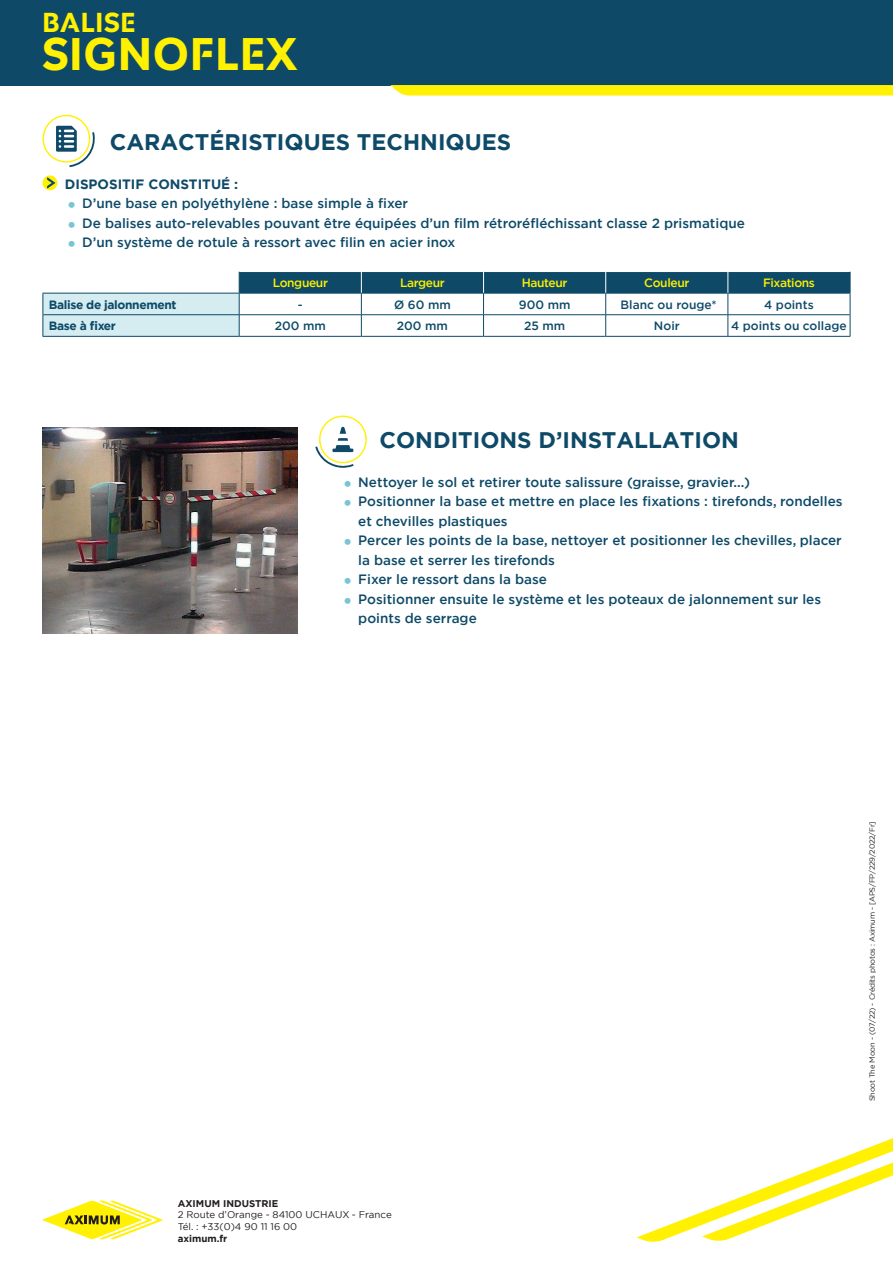
<style>
.page{position:relative;width:893px;height:1263px;background:#fff}
.page>*{position:absolute;margin:0;border:0;box-sizing:border-box;transform-origin:0 0}
.t1{font:700 45px "Colas";letter-spacing:.03em;color:#fff101}
.t2{font:700 27px "Colas";letter-spacing:.03em;color:#fff101}
.t3{font:700 22.5px "Gotham";color:#0e4a68}
.t4{font:500 13.5px/19.5px "Gotham";color:#0e4a68}
.t5{font:700 13.5px "Gotham";color:#0e4a68}
.t6{font:500 12px "Gotham";color:#0e4a68}
.t7{font:500 12px "Gotham";letter-spacing:-.03em;color:#fff101}
.t8{font:700 12px "Gotham";letter-spacing:-.03em;color:#0e4a68}
.t9{font:9.75px/11.7px "Gotham";color:#231f20}
.t10{font:700 9.75px "Gotham";color:#231f20}
.t11{font:7.5px "Gotham";letter-spacing:-.03em;color:#231f20}
</style>
<div class="page">
<div style="left:43px;top:175px;width:14px;height:15px;background:#fff101;border-radius:50%"></div>
<svg style="left:47px;top:177px;width:8px;height:11px"></svg>
<hr style="left:43px;top:336px;width:196px;height:1px;background:#0e4a68">
<hr style="left:239px;top:336px;width:122px;height:1px;background:#0e4a68">
<hr style="left:361px;top:336px;width:123px;height:1px;background:#0e4a68">
<hr style="left:484px;top:336px;width:122px;height:1px;background:#0e4a68">
<hr style="left:606px;top:336px;width:122px;height:1px;background:#0e4a68">
<hr style="left:728px;top:336px;width:122px;height:1px;background:#0e4a68">
<svg style="left:43px;top:271px;width:808px;height:65px"></svg>
<hr style="left:43px;top:293px;width:196px;height:1px;background:#0e4a68">
<svg style="left:43px;top:1200px;width:119px;height:39px"></svg>
<div style="left:0;top:0;width:893px;height:85px;background:#0e4a68"></div>
<svg style="left:390px;top:85px;width:503px;height:10px"></svg>
<svg style="left:637px;top:1138px;width:256px;height:104px"></svg>
<img style="left:43px;top:427px;width:255px;height:207px">
<svg style="left:42px;top:115px;width:53px;height:52px"></svg>
<svg style="left:315px;top:415px;width:52px;height:53px"></svg>
<h2 class="t2" style="left:43px;top:8px;width:94px">BALISE</h2>
<h1 class="t1" style="left:43px;top:28px;width:257px">SIGNOFLEX</h1>
<h3 class="t3" style="left:110px;top:127px;width:403px">CARACTÉRISTIQUES TECHNIQUES</h3>
<p class="t5" style="left:65px;top:175px;width:175px">DISPOSITIF CONSTITUÉ :</p>
<p class="t4" style="left:82px;top:194px;width:664px">D’une base en polyéthylène : base simple à fixer<br>De balises auto-relevables pouvant être équipées d’un film rétroréfléchissant classe 2 prismatique<br>D’un système de rotule à ressort avec filin en acier inox</p>
<p class="t7" style="left:273px;top:275px;width:57px">Longueur</p>
<p class="t7" style="left:400px;top:275px;width:46px">Largeur</p>
<p class="t7" style="left:522px;top:275px;width:47px">Hauteur</p>
<p class="t7" style="left:644px;top:275px;width:47px">Couleur</p>
<p class="t7" style="left:763px;top:275px;width:53px">Fixations</p>
<p class="t8" style="left:49px;top:296px;width:129px">Balise de jalonnement</p>
<p class="t6" style="left:298px;top:297px;width:6px">-</p>
<p class="t6" style="left:394px;top:297px;width:58px">Ø 60 mm</p>
<p class="t6" style="left:519px;top:297px;width:53px">900 mm</p>
<p class="t6" style="left:621px;top:297px;width:98px">Blanc ou rouge*</p>
<p class="t6" style="left:764px;top:297px;width:51px">4 points</p>
<p class="t8" style="left:49px;top:318px;width:69px">Base à fixer</p>
<p class="t6" style="left:275px;top:318px;width:53px">200 mm</p>
<p class="t6" style="left:397px;top:318px;width:53px">200 mm</p>
<p class="t6" style="left:524px;top:318px;width:43px">25 mm</p>
<p class="t6" style="left:654px;top:318px;width:27px">Noir</p>
<p class="t6" style="left:731px;top:318px;width:117px">4 points ou collage</p>
<h3 class="t3" style="left:380px;top:425px;width:361px">CONDITIONS D’INSTALLATION</h3>
<p class="t4" style="left:358px;top:472px;width:486px">Nettoyer le sol et retirer toute salissure (graisse, gravier...)<br>Positionner la base et mettre en place les fixations : tirefonds, rondelles et chevilles plastiques<br>Percer les points de la base, nettoyer et positionner les chevilles, placer la base et serrer les tirefonds<br>Fixer le ressort dans la base<br>Positionner ensuite le système et les poteaux de jalonnement sur les points de serrage</p>
<p class="t10" style="left:178px;top:1197px;width:102px">AXIMUM INDUSTRIE</p>
<p class="t9" style="left:178px;top:1209px;width:216px">2 Route d’Orange - 84100 UCHAUX - France<br>Tél. : +33(0)4 90 11 16 00</p>
<p class="t10" style="left:178px;top:1232px;width:51px">aximum.fr</p>
<p class="t11" style="left:867px;top:1101px;width:282px;rotate:-90deg">Shoot The Moon - (07/22) - Crédits photos : Aximum - [APS/FP/229/2022/Fr]</p>
</div>
